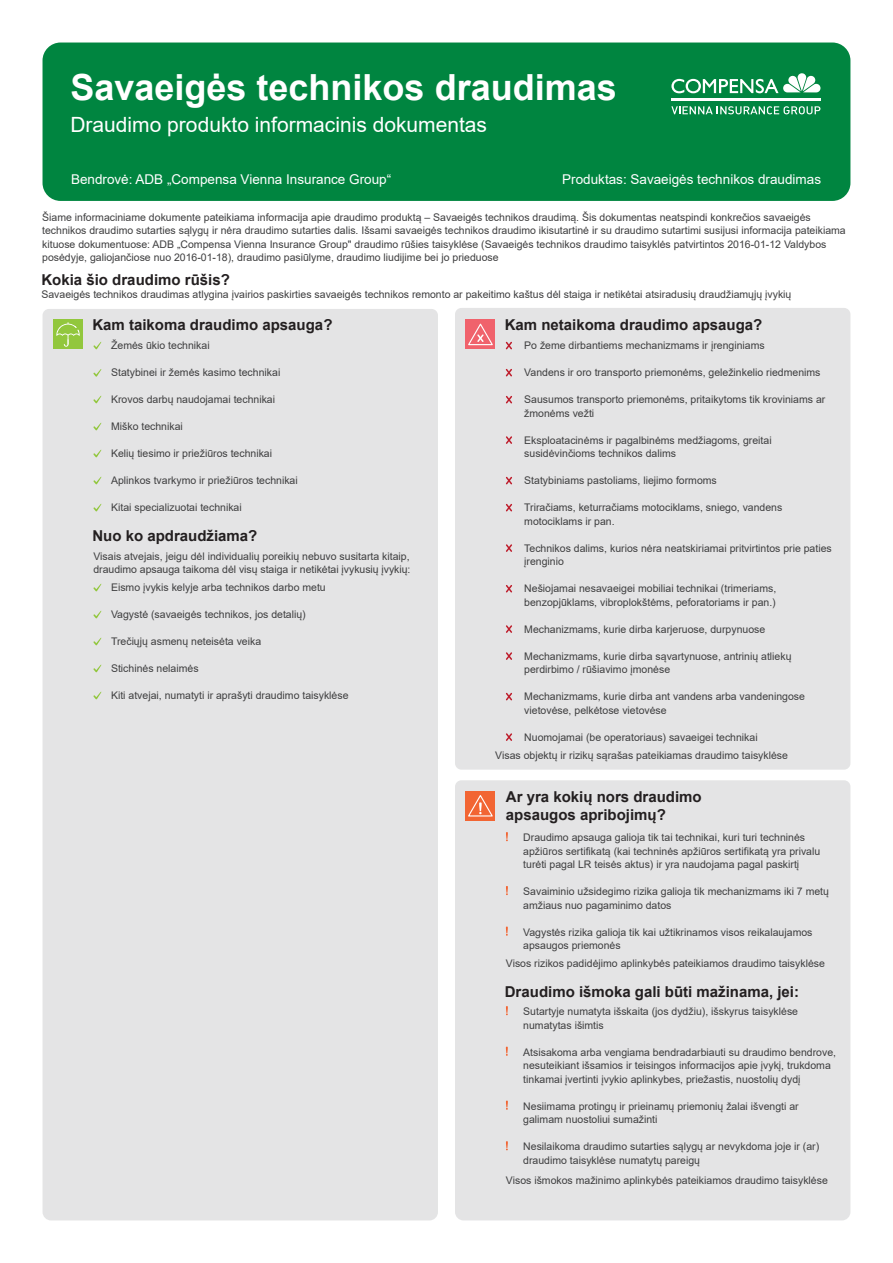
<style>
.page{position:relative;width:893px;height:1263px;background:#fff}
.page>*{position:absolute;margin:0;border:0;box-sizing:border-box;transform-origin:0 0}
.t1{font:700 36px "Arial";color:#fff}
.t2{font:21px "Arial";color:#fff}
.t3{font:700 15px/18px "Arial";color:#231f20}
.t4{font:13.5px "Arial";color:#fff}
.t5{font:10.5px/13.5px "Arial";color:#3e3e3f}
</style>
<div class="page">
<div style="left:43px;top:309px;width:395px;height:911px;background:#e4e4e5"></div>
<div style="left:455px;top:780px;width:395px;height:440px;background:#e4e4e5"></div>
<div style="left:465px;top:791px;width:30px;height:30px;background:#f26533"></div>
<svg style="left:468px;top:795px;width:25px;height:22px"></svg>
<div style="left:455px;top:308px;width:395px;height:462px;background:#e4e4e5;border-radius:6px"></div>
<div style="left:466px;top:320px;width:29px;height:29px;background:#f0626c"></div>
<svg style="left:468px;top:323px;width:25px;height:23px"></svg>
<div style="left:53px;top:320px;width:30px;height:29px;background:#92c73d"></div>
<svg style="left:56px;top:322px;width:24px;height:25px"></svg>
<div style="left:43px;top:43px;width:807px;height:158px;background:#008540;border-radius:18px"></div>
<hr style="left:671px;top:99px;width:149px;height:2px;background:#fff">
<svg style="left:671px;top:106px;width:149px;height:8px"></svg>
<svg style="left:671px;top:73px;width:149px;height:20px"></svg>
<svg style="left:94px;top:342px;width:7px;height:7px"></svg>
<svg style="left:93px;top:369px;width:8px;height:8px"></svg>
<svg style="left:93px;top:396px;width:8px;height:7px"></svg>
<svg style="left:93px;top:450px;width:8px;height:7px"></svg>
<svg style="left:94px;top:477px;width:7px;height:7px"></svg>
<svg style="left:93px;top:423px;width:8px;height:7px"></svg>
<svg style="left:94px;top:504px;width:7px;height:8px"></svg>
<svg style="left:94px;top:584px;width:7px;height:7px"></svg>
<svg style="left:93px;top:692px;width:8px;height:7px"></svg>
<svg style="left:93px;top:665px;width:8px;height:7px"></svg>
<svg style="left:93px;top:638px;width:8px;height:7px"></svg>
<svg style="left:94px;top:611px;width:7px;height:7px"></svg>
<svg style="left:506px;top:342px;width:6px;height:7px"></svg>
<svg style="left:506px;top:369px;width:6px;height:7px"></svg>
<svg style="left:506px;top:396px;width:6px;height:7px"></svg>
<svg style="left:506px;top:436px;width:6px;height:8px"></svg>
<svg style="left:506px;top:477px;width:6px;height:7px"></svg>
<svg style="left:506px;top:504px;width:6px;height:7px"></svg>
<svg style="left:506px;top:544px;width:6px;height:8px"></svg>
<svg style="left:506px;top:585px;width:6px;height:7px"></svg>
<svg style="left:506px;top:652px;width:6px;height:8px"></svg>
<svg style="left:506px;top:693px;width:6px;height:7px"></svg>
<svg style="left:506px;top:733px;width:6px;height:8px"></svg>
<svg style="left:506px;top:625px;width:6px;height:8px"></svg>
<svg style="left:506px;top:832px;width:2px;height:9px"></svg>
<svg style="left:506px;top:886px;width:2px;height:9px"></svg>
<svg style="left:506px;top:926px;width:2px;height:10px"></svg>
<svg style="left:506px;top:1006px;width:2px;height:9px"></svg>
<svg style="left:506px;top:1047px;width:2px;height:9px"></svg>
<svg style="left:506px;top:1101px;width:2px;height:9px"></svg>
<svg style="left:506px;top:1141px;width:2px;height:9px"></svg>
<h1 class="t1" style="left:70px;top:62px;width:548px">Savaeigės technikos draudimas</h1>
<h2 class="t2" style="left:70px;top:110px;width:418px">Draudimo produkto informacinis dokumentas</h2>
<p class="t4" style="left:71px;top:170px;width:322px">Bendrovė: ADB „Compensa Vienna Insurance Group“</p>
<p class="t4" style="left:562px;top:170px;width:260px">Produktas: Savaeigės technikos draudimas</p>
<p class="t5" style="left:42px;top:210px;width:805px">Šiame informaciniame dokumente pateikiama informacija apie draudimo produktą – Savaeigės technikos draudimą. Šis dokumentas neatspindi konkrečios savaeigės technikos draudimo sutarties sąlygų ir nėra draudimo sutarties dalis. Išsami savaeigės technikos draudimo ikisutartinė ir su draudimo sutartimi susijusi informacija pateikiama kituose dokumentuose: ADB „Compensa Vienna Insurance Group" draudimo rūšies taisyklėse (Savaeigės technikos draudimo taisyklės patvirtintos 2016-01-12 Valdybos posėdyje, galiojančiose nuo 2016-01-18), draudimo pasiūlyme, draudimo liudijime bei jo prieduose</p>
<h3 class="t3" style="left:41px;top:271px;width:190px">Kokia šio draudimo rūšis?</h3>
<p class="t5" style="left:41px;top:288px;width:751px">Savaeigės technikos draudimas atlygina įvairios paskirties savaeigės technikos remonto ar pakeitimo kaštus dėl staiga ir netikėtai atsiradusių draudžiamųjų įvykių</p>
<h3 class="t3" style="left:92px;top:316px;width:242px">Kam taikoma draudimo apsauga?</h3>
<p class="t5" style="left:111px;top:339px;width:100px">Žemės ūkio technikai</p>
<p class="t5" style="left:111px;top:366px;width:171px">Statybinei ir žemės kasimo technikai</p>
<p class="t5" style="left:111px;top:393px;width:165px">Krovos darbų naudojamai technikai</p>
<p class="t5" style="left:111px;top:420px;width:73px">Miško technikai</p>
<p class="t5" style="left:111px;top:447px;width:163px">Kelių tiesimo ir priežiūros technikai</p>
<p class="t5" style="left:111px;top:474px;width:188px">Aplinkos tvarkymo ir priežiūros technikai</p>
<p class="t5" style="left:111px;top:501px;width:132px">Kitai specializuotai technikai</p>
<h3 class="t3" style="left:505px;top:316px;width:259px">Kam netaikoma draudimo apsauga?</h3>
<p class="t5" style="left:524px;top:339px;width:242px">Po žeme dirbantiems mechanizmams ir įrenginiams</p>
<p class="t5" style="left:524px;top:366px;width:298px">Vandens ir oro transporto priemonėms, geležinkelio riedmenims</p>
<p class="t5" style="left:524px;top:393px;width:303px">Sausumos transporto priemonėms, pritaikytoms tik kroviniams ar žmonėms vežti</p>
<p class="t5" style="left:524px;top:433px;width:249px">Eksploatacinėms ir pagalbinėms medžiagoms, greitai susidėvinčioms technikos dalims</p>
<p class="t5" style="left:524px;top:474px;width:194px">Statybiniams pastoliams, liejimo formoms</p>
<p class="t5" style="left:524px;top:501px;width:260px">Triračiams, keturračiams motociklams, sniego, vandens motociklams ir pan.</p>
<p class="t5" style="left:524px;top:541px;width:309px">Technikos dalims, kurios nėra neatskiriamai pritvirtintos prie paties įrenginio</p>
<p class="t5" style="left:524px;top:582px;width:254px">Nešiojamai nesavaeigei mobiliai technikai (trimeriams, benzopjūklams, vibroplokštėms, peforatoriams ir pan.)</p>
<p class="t5" style="left:524px;top:622px;width:242px">Mechanizmams, kurie dirba karjeruose, durpynuose</p>
<p class="t5" style="left:524px;top:649px;width:269px">Mechanizmams, kurie dirba sąvartynuose, antrinių atliekų perdirbimo / rūšiavimo įmonėse</p>
<p class="t5" style="left:524px;top:690px;width:282px">Mechanizmams, kurie dirba ant vandens arba vandeningose vietovėse, pelkėtose vietovėse</p>
<p class="t5" style="left:524px;top:730px;width:235px">Nuomojamai (be operatoriaus) savaeigei technikai</p>
<h3 class="t3" style="left:92px;top:527px;width:167px">Nuo ko apdraudžiama?</h3>
<p class="t5" style="left:93px;top:549px;width:319px">Visais atvejais, jeigu dėl individualių poreikių nebuvo susitarta kitaip, draudimo apsauga taikoma dėl visų staiga ir netikėtai įvykusių įvykių:</p>
<p class="t5" style="left:111px;top:581px;width:216px">Eismo įvykis kelyje arba technikos darbo metu</p>
<p class="t5" style="left:111px;top:608px;width:196px">Vagystė (savaeigės technikos, jos detalių)</p>
<p class="t5" style="left:111px;top:635px;width:152px">Trečiųjų asmenų neteisėta veika</p>
<p class="t5" style="left:111px;top:662px;width:89px">Stichinės nelaimės</p>
<p class="t5" style="left:111px;top:689px;width:239px">Kiti atvejai, numatyti ir aprašyti draudimo taisyklėse</p>
<p class="t5" style="left:495px;top:748px;width:294px">Visas objektų ir rizikų sąrašas pateikiamas draudimo taisyklėse</p>
<h3 class="t3" style="left:506px;top:787px;width:197px">Ar yra kokių nors draudimo apsaugos apribojimų?</h3>
<p class="t5" style="left:523px;top:830px;width:299px">Draudimo apsauga galioja tik tai technikai, kuri turi techninės apžiūros sertifikatą (kai techninės apžiūros sertifikatą yra privalu turėti pagal LR teisės aktus) ir yra naudojama pagal paskirtį</p>
<p class="t5" style="left:523px;top:884px;width:307px">Savaiminio užsidegimo rizika galioja tik mechanizmams iki 7 metų amžiaus nuo pagaminimo datos</p>
<p class="t5" style="left:523px;top:925px;width:291px">Vagystės rizika galioja tik kai užtikrinamos visos reikalaujamos apsaugos priemonės</p>
<h3 class="t3" style="left:505px;top:983px;width:296px">Draudimo išmoka gali būti mažinama, jei:</h3>
<p class="t5" style="left:506px;top:957px;width:321px">Visos rizikos padidėjimo aplinkybės pateikiamos draudimo taisyklėse</p>
<p class="t5" style="left:523px;top:1005px;width:276px">Sutartyje numatyta išskaita (jos dydžiu), išskyrus taisyklėse numatytas išimtis</p>
<p class="t5" style="left:523px;top:1045px;width:314px">Atsisakoma arba vengiama bendradarbiauti su draudimo bendrove, nesuteikiant išsamios ir teisingos informacijos apie įvykį, trukdoma tinkamai įvertinti įvykio aplinkybes, priežastis, nuostolių dydį</p>
<p class="t5" style="left:523px;top:1099px;width:277px">Nesiimama protingų ir prieinamų priemonių žalai išvengti ar galimam nuostoliui sumažinti</p>
<p class="t5" style="left:523px;top:1140px;width:297px">Nesilaikoma draudimo sutarties sąlygų ar nevykdoma joje ir (ar) draudimo taisyklėse numatytų pareigų</p>
<p class="t5" style="left:506px;top:1174px;width:323px">Visos išmokos mažinimo aplinkybės pateikiamos draudimo taisyklėse</p>
</div>
